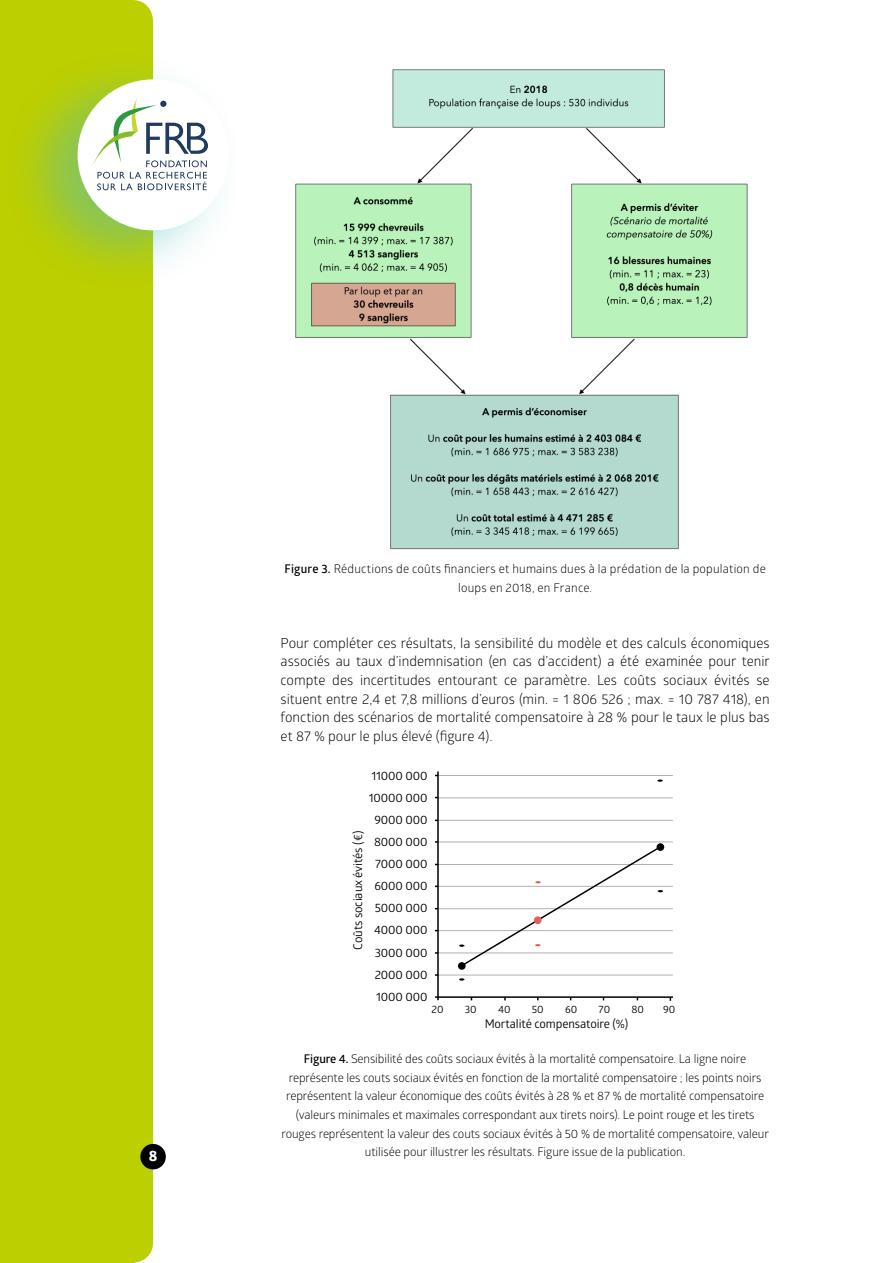
<style>
.page{position:relative;width:893px;height:1263px;background:#fff}
.page>*{position:absolute;margin:0;border:0;box-sizing:border-box;transform-origin:0 0}
.t1{font:700 14.85px "Globerx";color:#fff}
.t2{font:13.8px/18.6px "Glober";color:#000;text-align:justify}
.t3{font:12px/18.6px "Glober";letter-spacing:-.01em;color:#000;text-align:center}
.t4{font:12px/22.2px "Glober";letter-spacing:-.01em;color:#000;text-align:right}
.t5{font:12px/18.6px "Glober";letter-spacing:.015em;color:#000;text-align:center}
.t6{font:10.5px "Glober";letter-spacing:-.01em;color:#000}
.s1{font-weight:600}
</style>
<div class="page">
<div style="left:0;top:0;width:153px;height:1263px;background:#bccf00"></div>
<div style="left:1px;top:48px;width:244px;height:244px;background:#51babc;opacity:.5"></div>
<div style="left:78px;top:79px;width:151px;height:151px;background:#fff;border-radius:50%"></div>
<svg style="left:91px;top:96px;width:117px;height:94px"></svg>
<div style="left:140px;top:1144px;width:26px;height:25px;background:#000;border-radius:50%"></div>
<img style="left:295px;top:69px;width:453px;height:481px">
<svg style="left:657px;top:843px;width:7px;height:8px"></svg>
<svg style="left:458px;top:962px;width:8px;height:8px"></svg>
<svg style="left:459px;top:978px;width:5px;height:3px"></svg>
<svg style="left:657px;top:779px;width:6px;height:3px"></svg>
<hr style="left:438px;top:775px;width:235px;height:1px;background:#b2b2b2">
<hr style="left:438px;top:797px;width:235px;height:1px;background:#b2b2b2">
<hr style="left:438px;top:820px;width:235px;height:1px;background:#b2b2b2">
<hr style="left:438px;top:841px;width:235px;height:1px;background:#b2b2b2">
<hr style="left:438px;top:864px;width:235px;height:1px;background:#b2b2b2">
<hr style="left:437px;top:886px;width:236px;height:1px;background:#b2b2b2">
<hr style="left:439px;top:908px;width:234px;height:1px;background:#b2b2b2">
<hr style="left:438px;top:930px;width:235px;height:1px;background:#b2b2b2">
<hr style="left:438px;top:952px;width:235px;height:1px;background:#b2b2b2">
<hr style="left:438px;top:975px;width:235px;height:1px;background:#b2b2b2">
<hr style="left:437px;top:771px;width:2px;height:229px;background:#000">
<hr style="left:435px;top:996px;width:238px;height:2px;background:#000">
<svg style="left:459px;top:845px;width:204px;height:123px"></svg>
<div style="left:534px;top:916px;width:7px;height:8px;background:#e45d56;border-radius:50%"></div>
<p class="t1" style="left:149px;top:1145px;width:10px">8</p>
<p class="t5" style="left:285px;top:559px;width:483px"><span class="s1">Figure 3.</span> Réductions de coûts financiers et humains dues à la prédation de la population de loups en 2018, en France.</p>
<p class="t2" style="left:281px;top:633px;width:491px">Pour compléter ces résultats, la sensibilité du modèle et des calculs économiques associés au taux d’indemnisation (en cas d’accident) a été examinée pour tenir compte des incertitudes entourant ce paramètre. Les coûts sociaux évités se situent entre 2,4 et 7,8 millions d’euros (min. = 1 806 526 ; max. = 10 787 418), en fonction des scénarios de mortalité compensatoire à 28 % pour le taux le plus bas et 87 % pour le plus élevé (figure 4).</p>
<p class="t4" style="left:369px;top:764px;width:60px">11000 000<br>10000 000<br>9000 000<br>8000 000<br>7000 000<br>6000 000<br>5000 000<br>4000 000<br>3000 000<br>2000 000<br>1000 000</p>
<p class="t4" style="left:346px;top:950px;width:120px;rotate:-90deg">Coûts sociaux évités (€)</p>
<p class="t6" style="left:432px;top:1002px;width:13px">20</p>
<p class="t6" style="left:465px;top:1002px;width:13px">30</p>
<p class="t6" style="left:498px;top:1002px;width:14px">40</p>
<p class="t6" style="left:532px;top:1002px;width:13px">50</p>
<p class="t6" style="left:565px;top:1002px;width:14px">60</p>
<p class="t6" style="left:599px;top:1002px;width:13px">70</p>
<p class="t6" style="left:632px;top:1002px;width:14px">80</p>
<p class="t6" style="left:663px;top:1002px;width:14px">90</p>
<p class="t4" style="left:485px;top:1012px;width:145px">Mortalité compensatoire (%)</p>
<p class="t3" style="left:281px;top:1049px;width:489px"><span class="s1">Figure 4.</span> Sensibilité des coûts sociaux évités à la mortalité compensatoire. La ligne noire représente les couts sociaux évités en fonction de la mortalité compensatoire ; les points noirs représentent la valeur économique des coûts évités à 28 % et 87 % de mortalité compensatoire (valeurs minimales et maximales correspondant aux tirets noirs). Le point rouge et les tirets rouges représentent la valeur des couts sociaux évités à 50 % de mortalité compensatoire, valeur utilisée pour illustrer les résultats. Figure issue de la publication.</p>
</div>
